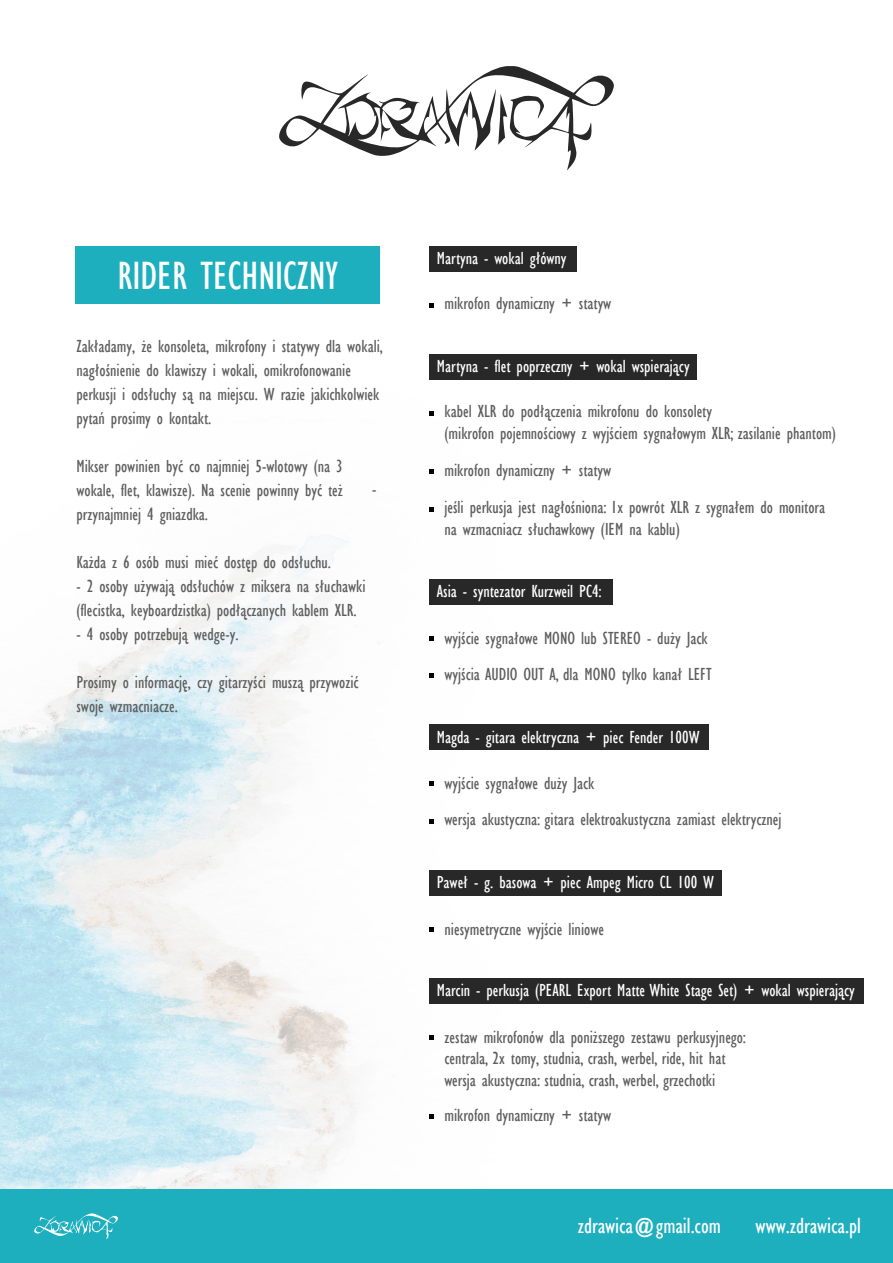
<style>
.page{position:relative;width:893px;height:1263px;background:#fff}
.page>*{position:absolute;margin:0;border:0;box-sizing:border-box;transform-origin:0 0}
.t1{font:condensed 40.65px "Gill Sans";color:#fff}
.t2{font:condensed 22.5px "Gill Sans";color:#fff}
.t3{font:condensed 18px/24px "Gill Sans";color:#5e5e5e}
.t4{font:condensed 18px "Gill Sans";color:#fff}
</style>
<div class="page">
<img style="left:0;top:246px;width:575px;height:943px">
<div style="left:429px;top:246px;width:147px;height:26px;background:#282828"></div>
<svg style="left:429px;top:303px;width:5px;height:5px"></svg>
<div style="left:429px;top:354px;width:267px;height:26px;background:#282828"></div>
<svg style="left:429px;top:411px;width:5px;height:5px"></svg>
<svg style="left:429px;top:470px;width:5px;height:4px"></svg>
<svg style="left:429px;top:507px;width:5px;height:5px"></svg>
<div style="left:429px;top:579px;width:183px;height:25px;background:#282828"></div>
<svg style="left:429px;top:636px;width:5px;height:4px"></svg>
<svg style="left:429px;top:674px;width:5px;height:4px"></svg>
<div style="left:429px;top:724px;width:279px;height:26px;background:#282828"></div>
<svg style="left:429px;top:782px;width:5px;height:4px"></svg>
<svg style="left:429px;top:819px;width:5px;height:5px"></svg>
<div style="left:429px;top:870px;width:292px;height:26px;background:#282828"></div>
<svg style="left:429px;top:927px;width:5px;height:5px"></svg>
<div style="left:429px;top:978px;width:434px;height:26px;background:#282828"></div>
<svg style="left:429px;top:1035px;width:5px;height:5px"></svg>
<div style="left:0;top:1189px;width:893px;height:74px;background:#1dafbe"></div>
<svg style="left:34px;top:1213px;width:84px;height:26px"></svg>
<svg style="left:279px;top:66px;width:335px;height:104px"></svg>
<div style="left:76px;top:246px;width:304px;height:58px;background:#1dafbe"></div>
<svg style="left:429px;top:1115px;width:5px;height:4px"></svg>
<h1 class="t1" style="left:118px;top:251px;width:222px">RIDER TECHNICZNY</h1>
<p class="t3" style="left:76px;top:334px;width:308px">Zakładamy, że konsoleta, mikrofony i statywy dla wokali, nagłośnienie do klawiszy i wokali, omikrofonowanie perkusji i odsłuchy są na miejscu. W razie jakichkolwiek pytań prosimy o kontakt.</p>
<p class="t3" style="left:76px;top:454px;width:268px;text-align:justify">Mikser powinien być co najmniej 5-wlotowy (na 3 wokale, flet, klawisze). Na scenie powinny być też przynajmniej 4 gniazdka.</p>
<p class="t3" style="left:76px;top:550px;width:256px">Każda z 6 osób musi mieć dostęp do odsłuchu.</p>
<p class="t3" style="left:76px;top:574px;width:291px">- 2 osoby używają odsłuchów z miksera na słuchawki (flecistka, keyboardzistka) podłączanych kablem XLR.</p>
<p class="t3" style="left:76px;top:622px;width:164px">- 4 osoby potrzebują wedge-y.</p>
<p class="t3" style="left:76px;top:670px;width:284px">Prosimy o informację, czy gitarzyści muszą przywozić swoje wzmacniacze.</p>
<p class="t3" style="left:372px;top:477px;width:6px">-</p>
<p class="t4" style="left:437px;top:248px;width:131px">Martyna - wokal główny</p>
<p class="t3" style="left:444px;top:291px;width:168px">mikrofon dynamiczny + statyw</p>
<p class="t4" style="left:437px;top:356px;width:254px">Martyna - flet poprzeczny + wokal wspierający</p>
<p class="t3" style="left:444px;top:401px;width:393px;line-height:21.6px">kabel XLR do podłączenia mikrofonu do konsolety<br>(mikrofon pojemnościowy z wyjściem sygnałowym XLR; zasilanie phantom)</p>
<p class="t3" style="left:444px;top:451px;width:382px;line-height:37.5px">mikrofon dynamiczny + statyw<br>jeśli perkusja jest nagłośniona: 1x powrót XLR z sygnałem do monitora</p>
<p class="t3" style="left:444px;top:517px;width:237px">na wzmacniacz słuchawkowy (IEM na kablu)</p>
<p class="t4" style="left:437px;top:581px;width:166px">Asia - syntezator Kurzweil PC4:</p>
<p class="t3" style="left:444px;top:620px;width:269px;line-height:36px">wyjście sygnałowe MONO lub STEREO - duży Jack wyjścia AUDIO OUT A, dla MONO tylko kanał LEFT</p>
<p class="t4" style="left:437px;top:726px;width:264px">Magda - gitara elektryczna + piec Fender 100W</p>
<p class="t3" style="left:444px;top:765px;width:339px;line-height:36px">wyjście sygnałowe duży Jack<br>wersja akustyczna: gitara elektroakustyczna zamiast elektrycznej</p>
<p class="t4" style="left:437px;top:872px;width:279px">Paweł - g. basowa + piec Ampeg Micro CL 100 W</p>
<p class="t3" style="left:444px;top:917px;width:161px">niesymetryczne wyjście liniowe</p>
<p class="t4" style="left:437px;top:980px;width:419px">Marcin - perkusja (PEARL Export Matte White Stage Set) + wokal wspierający</p>
<p class="t3" style="left:444px;top:1026px;width:303px;line-height:21.6px">zestaw mikrofonów dla poniższego zestawu perkusyjnego: centrala, 2x tomy, studnia, crash, werbel, ride, hit hat wersja akustyczna: studnia, crash, werbel, grzechotki</p>
<p class="t3" style="left:444px;top:1103px;width:168px">mikrofon dynamiczny + statyw</p>
<p class="t2" style="left:578px;top:1212px;width:144px">zdrawica@gmail.com</p>
<p class="t2" style="left:756px;top:1212px;width:107px">www.zdrawica.pl</p>
</div>
